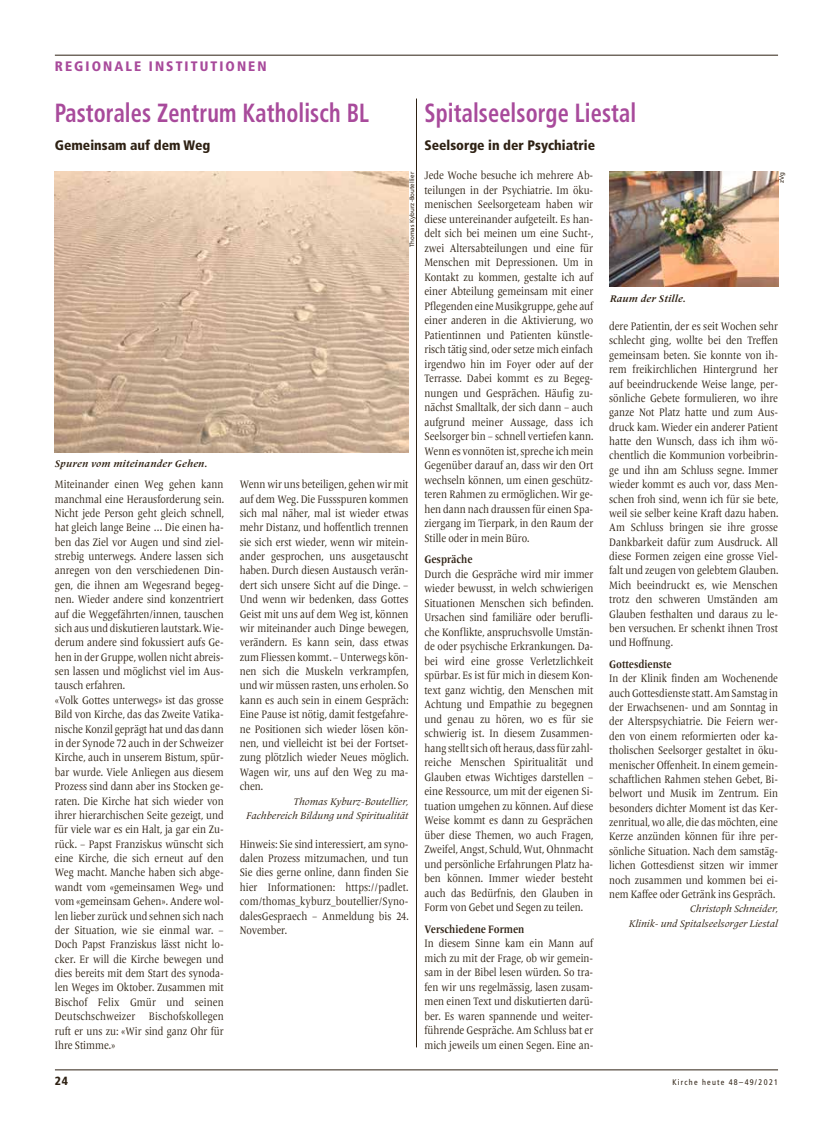
<style>
.page{position:relative;width:833px;height:1134px;background:#fff}
.page>*{position:absolute;margin:0;border:0;box-sizing:border-box;transform-origin:0 0}
.t1{font:700 condensed 26.25px "Frutiger";letter-spacing:.005em;color:#a84a9b;scale:.85 1}
.t2{font:900 condensed 13.75px "Frutiger";color:#2e2113}
.t3{font:900 condensed 13.75px "Frutiger";letter-spacing:.15em;color:#a84a9b}
.t4{font:900 condensed 11.88px "Frutiger";color:#2e2113}
.t5{font:11.25px/14.4px "Frutiger Serif LT Pro";color:#2e2113;text-align:justify;scale:.85 1}
.t6{font:11.25px/14.4px "Frutiger Serif LT Pro";color:#2e2113;text-align:justify;scale:.84 1}
.t7{font:700 11.25px "Frutiger Serif LT Pro";color:#2e2113;scale:.85 1}
.t8{font:italic 10px/14.4px "Frutiger Serif LT Pro";color:#2e2113;text-align:right}
.t9{font:italic 700 10px "Frutiger Serif LT Pro";letter-spacing:.025em;color:#2e2113}
.t10{font:condensed 8.12px "Frutiger";letter-spacing:.15em;color:#2e2113}
.t11{font:6.25px "Frutiger";color:#2e2113}
</style>
<div class="page">
<hr style="left:55px;top:1070px;width:723px;height:1px;background:#2e2113">
<hr style="left:55px;top:55px;width:723px;height:1px;background:#2e2113">
<hr style="left:416px;top:99px;width:1px;height:948px;background:#2e2113">
<img style="left:55px;top:172px;width:353px;height:280px">
<img style="left:609px;top:172px;width:169px;height:115px">
<p class="t3" style="left:55px;top:58px;width:213px">REGIONALE INSTITUTIONEN</p>
<h1 class="t1" style="left:55px;top:97px;width:371px">Pastorales Zentrum Katholisch BL</h1>
<p class="t2" style="left:55px;top:137px;width:157px">Gemeinsam auf dem Weg</p>
<p class="t11" style="left:408px;top:247px;width:77px;rotate:-90deg">Thomas Kyburz-Boutellier</p>
<p class="t9" style="left:55px;top:457px;width:154px">Spuren vom miteinander Gehen.</p>
<p class="t5" style="left:55px;top:477px;width:200px;text-align:left">Miteinander einen Weg gehen kann manchmal eine Herausforderung sein.<br>Nicht jede Person geht gleich schnell, hat gleich lange Beine … Die einen ha&shy;ben das Ziel vor Augen und sind ziel&shy;strebig unterwegs. Andere lassen sich anregen von den verschiedenen Din&shy;gen, die ihnen am Wegesrand begeg&shy;nen. Wieder andere sind konzentriert auf die Weggefährten/innen, tauschen sich aus und diskutieren lautstark. Wie&shy;derum andere sind fokussiert aufs Ge&shy;hen in der Gruppe, wollen nicht abreis&shy;sen lassen und möglichst viel im Aus&shy;tausch erfahren.<br>«Volk Gottes unterwegs» ist das grosse Bild von Kirche, das das Zweite Vatika&shy;nische Konzil geprägt hat und das dann in der Synode 72 auch in der Schweizer Kirche, auch in unserem Bistum, spür&shy;bar wurde. Viele Anliegen aus diesem Prozess sind dann aber ins Stocken ge&shy;raten. Die Kirche hat sich wieder von ihrer hierarchischen Seite gezeigt, und für viele war es ein Halt, ja gar ein Zu&shy;rück. – Papst Franziskus wünscht sich eine Kirche, die sich erneut auf den Weg macht. Manche haben sich abge&shy;wandt vom «gemeinsamen Weg» und vom «gemeinsam Gehen». Andere wol&shy;len lieber zurück und sehnen sich nach der Situation, wie sie einmal war. – Doch Papst Franziskus lässt nicht lo&shy;cker. Er will die Kirche bewegen und dies bereits mit dem Start des synoda&shy;len Weges im Oktober. Zusammen mit Bischof Felix Gmür und seinen Deutschschweizer Bischofskollegen ruft er uns zu: «Wir sind ganz Ohr für Ihre Stimme.»</p>
<p class="t5" style="left:240px;top:477px;width:200px">Wenn wir uns beteiligen, gehen wir mit auf dem Weg. Die Fussspuren kommen sich mal näher, mal ist wieder etwas mehr Distanz, und hoffentlich trennen sie sich erst wieder, wenn wir mitein&shy;ander gesprochen, uns ausgetauscht haben. Durch diesen Austausch verän&shy;dert sich unsere Sicht auf die Dinge. – Und wenn wir bedenken, dass Gottes Geist mit uns auf dem Weg ist, können wir miteinander auch Dinge bewegen, verändern. Es kann sein, dass etwas zum Fliessen kommt. – Unterwegs kön&shy;nen sich die Muskeln verkrampfen, und wir müssen rasten, uns erholen. So kann es auch sein in einem Gespräch:<br>Eine Pause ist nötig, damit festgefahre&shy;ne Positionen sich wieder lösen kön&shy;nen, und vielleicht ist bei der Fortset&shy;zung plötzlich wieder Neues möglich.<br>Wagen wir, uns auf den Weg zu ma&shy;chen.</p>
<p class="t8" style="left:246px;top:794px;width:164px">Thomas Kyburz-Boutellier,<br>Fachbereich Bildung und Spiritualität</p>
<p class="t5" style="left:240px;top:837px;width:200px">Hinweis: Sie sind interessiert, am syno&shy;dalen Prozess mitzumachen, und tun Sie dies gerne online, dann finden Sie hier Informationen: https://padlet. com/thomas_kyburz_boutellier/Syno&shy;dalesGespraech – Anmeldung bis 24.<br>November.</p>
<h1 class="t1" style="left:424px;top:97px;width:251px">Spitalseelsorge Liestal</h1>
<p class="t2" style="left:424px;top:137px;width:172px">Seelsorge in der Psychiatrie</p>
<p class="t5" style="left:424px;top:168px;width:200px">Jede Woche besuche ich mehrere Ab&shy;teilungen in der Psychiatrie. Im öku&shy;menischen Seelsorgeteam haben wir diese untereinander aufgeteilt. Es han&shy;delt sich bei meinen um eine Sucht-, zwei Altersabteilungen und eine für Menschen mit Depressionen. Um in Kontakt zu kommen, gestalte ich auf einer Abteilung gemeinsam mit einer Pflegenden eine Musikgruppe, gehe auf einer anderen in die Aktivierung, wo Patientinnen und Patienten künstle&shy;risch tätig sind, oder setze mich einfach irgendwo hin im Foyer oder auf der Terrasse. Dabei kommt es zu Begeg&shy;nungen und Gesprächen. Häufig zu&shy;nächst Smalltalk, der sich dann – auch aufgrund meiner Aussage, dass ich Seelsorger bin – schnell vertiefen kann.<br>Wenn es vonnöten ist, spreche ich mein Gegenüber darauf an, dass wir den Ort wechseln können, um einen geschütz&shy;teren Rahmen zu ermöglichen. Wir ge&shy;hen dann nach draussen für einen Spa&shy;ziergang im Tierpark, in den Raum der Stille oder in mein Büro.</p>
<p class="t7" style="left:424px;top:553px;width:58px">Gespräche</p>
<p class="t5" style="left:424px;top:567px;width:200px">Durch die Gespräche wird mir immer wieder bewusst, in welch schwierigen Situationen Menschen sich befinden.<br>Ursachen sind familiäre oder berufli&shy;che Konflikte, anspruchsvolle Umstän&shy;de oder psychische Erkrankungen. Da&shy;bei wird eine grosse Verletzlichkeit spürbar. Es ist für mich in diesem Kon&shy;text ganz wichtig, den Menschen mit Achtung und Empathie zu begegnen und genau zu hören, wo es für sie schwierig ist. In diesem Zusammen&shy;hang stellt sich oft heraus, dass für zahl&shy;reiche Menschen Spiritualität und Glauben etwas Wichtiges darstellen – eine Ressource, um mit der eigenen Si&shy;tuation umgehen zu können. Auf diese Weise kommt es dann zu Gesprächen über diese Themen, wo auch Fragen, Zweifel, Angst, Schuld, Wut, Ohnmacht und persönliche Erfahrungen Platz ha&shy;ben können. Immer wieder besteht auch das Bedürfnis, den Glauben in Form von Gebet und Segen zu teilen.</p>
<p class="t7" style="left:424px;top:922px;width:119px">Verschiedene Formen</p>
<p class="t5" style="left:424px;top:936px;width:200px">In diesem Sinne kam ein Mann auf mich zu mit der Frage, ob wir gemein&shy;sam in der Bibel lesen würden. So tra&shy;fen wir uns regelmässig, lasen zusam&shy;men einen Text und diskutierten darü&shy;ber. Es waren spannende und weiter&shy;führende Gespräche. Am Schluss bat er mich jeweils um einen Segen. Eine an-</p>
<p class="t9" style="left:609px;top:292px;width:78px">Raum der Stille.</p>
<p class="t11" style="left:778px;top:183px;width:13px;rotate:-90deg">zVg</p>
<p class="t5" style="left:609px;top:319px;width:200px">dere Patientin, der es seit Wochen sehr schlecht ging, wollte bei den Treffen gemeinsam beten. Sie konnte von ih&shy;rem freikirchlichen Hintergrund her auf beeindruckende Weise lange, per&shy;sönliche Gebete formulieren, wo ihre ganze Not Platz hatte und zum Aus&shy;druck kam. Wieder ein anderer Patient hatte den Wunsch, dass ich ihm wö&shy;chentlich die Kommunion vorbeibrin&shy;ge und ihn am Schluss segne. Immer wieder kommt es auch vor, dass Men&shy;schen froh sind, wenn ich für sie bete, weil sie selber keine Kraft dazu haben.<br>Am Schluss bringen sie ihre grosse Dankbarkeit dafür zum Ausdruck. All diese Formen zeigen eine grosse Viel&shy;falt und zeugen von gelebtem Glauben.<br>Mich beeindruckt es, wie Menschen trotz den schweren Umständen am Glauben festhalten und daraus zu le&shy;ben versuchen. Er schenkt ihnen Trost und Hoffnung.</p>
<p class="t7" style="left:609px;top:657px;width:75px">Gottesdienste</p>
<p class="t6" style="left:609px;top:671px;width:202px">In der Klinik finden am Wochenende auch Gottesdienste statt. Am Samstag in der Erwachsenen- und am Sonntag in der Alterspsychiatrie. Die Feiern wer&shy;den von einem reformierten oder ka&shy;tholischen Seelsorger gestaltet in öku&shy;menischer Offenheit. In einem gemein&shy;schaftlichen Rahmen stehen Gebet, Bi&shy;belwort und Musik im Zentrum. Ein besonders dichter Moment ist das Ker&shy;zenritual, wo alle, die das möchten, eine Kerze anzünden können für ihre per&shy;sönliche Situation. Nach dem samstäg&shy;lichen Gottesdienst sitzen wir immer noch zusammen und kommen bei ei&shy;nem Kaffee oder Getränk ins Gespräch.</p>
<p class="t8" style="left:628px;top:902px;width:151px">Christoph Schneider,<br>Klinik- und Spitalseelsorger Liestal</p>
<p class="t4" style="left:55px;top:1074px;width:15px">24</p>
<p class="t10" style="left:672px;top:1077px;width:107px">Kirche heute 48–49/2021</p>
</div>
